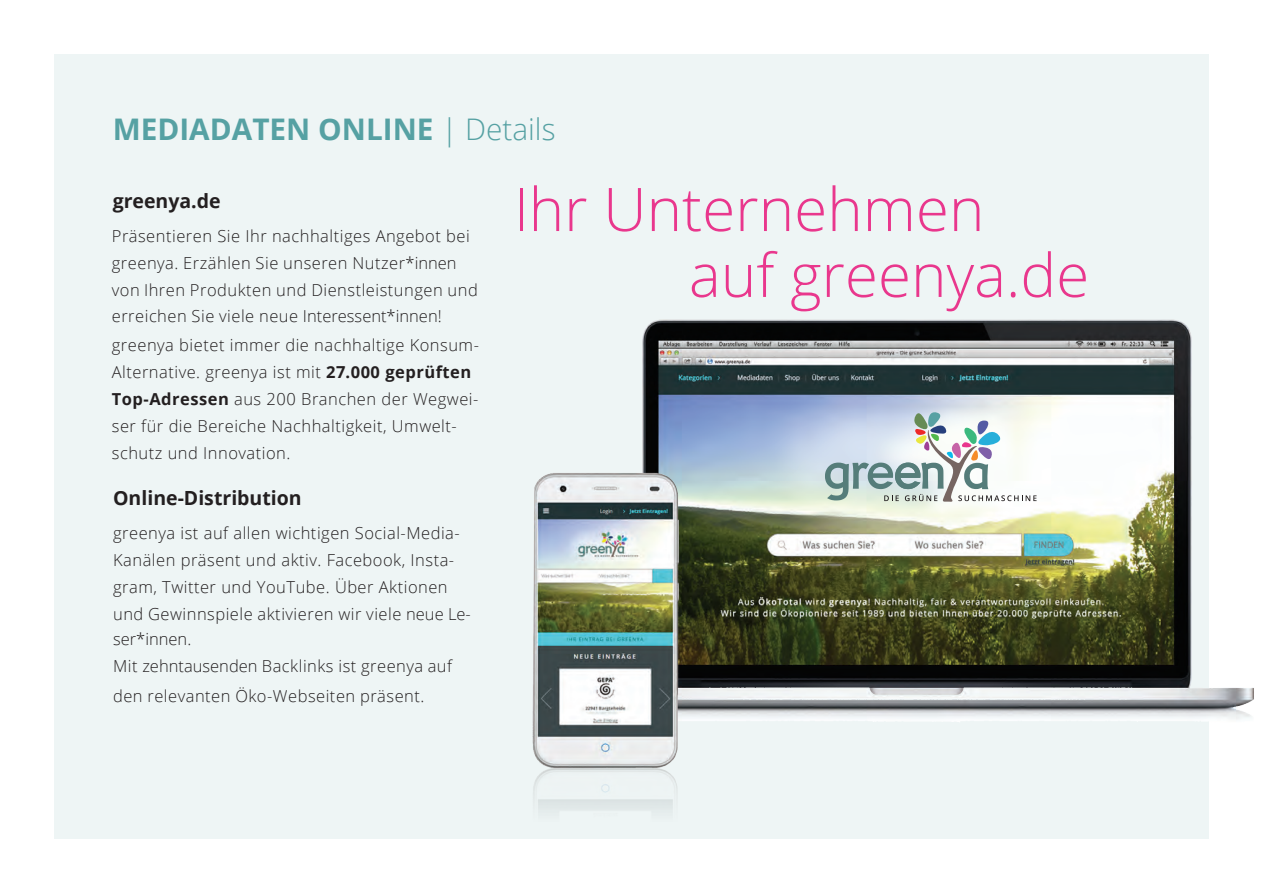
<style>
.page{position:relative;width:1263px;height:893px;background:#fff}
.page>*{position:absolute;margin:0;border:0;box-sizing:border-box;transform-origin:0 0}
.t1{font:300 60.15px "Open Sans";color:#e9378d}
.t2{font:700 29.7px "Open Sans";color:#56a1a3}
.t3{font:700 19.5px "Open Sans";color:#231f20}
.t4{font:300 16.5px/27px "Open Sans";letter-spacing:.03em;color:#231f20}
.s1{font-weight:300}
.s2{font-weight:700}
</style>
<div class="page">
<div style="left:54px;top:54px;width:1155px;height:785px;background:#eef5f5"></div>
<img style="left:642px;top:319px;width:612px;height:403px">
<svg style="left:825px;top:409px;width:211px;height:93px"></svg>
<img style="left:533px;top:770px;width:144px;height:40px">
<img style="left:532px;top:470px;width:151px;height:300px">
<p class="t2" style="left:113px;top:109px;width:444px">MEDIADATEN ONLINE <span class="s1">| Details</span></p>
<p class="t3" style="left:113px;top:187px;width:110px">greenya.de</p>
<p class="t4" style="left:112px;top:222px;width:368px">Präsentieren Sie Ihr nachhaltiges Angebot bei greenya. Erzählen Sie unseren Nutzer*innen von Ihren Produkten und Dienstleistungen und erreichen Sie viele neue Interessent*innen!</p>
<p class="t4" style="left:112px;top:331px;width:369px">greenya bietet immer die nachhaltige Konsum-Alternative. greenya ist mit <span class="s2">27.000 geprüften Top-Adressen</span> aus 200 Branchen der Wegwei&shy;ser für die Bereiche Nachhaltigkeit, Umwelt&shy;schutz und Innovation.</p>
<p class="t3" style="left:113px;top:484px;width:190px">Online-Distribution</p>
<p class="t4" style="left:113px;top:519px;width:359px">greenya ist auf allen wichtigen Social-Media-Kanälen präsent und aktiv. Facebook, Insta&shy;gram, Twitter und YouTube. Über Aktionen und Gewinnspiele aktivieren wir viele neue Le-</p>
<p class="t4" style="left:113px;top:625px;width:340px">ser*innen.<br>Mit zehntausenden Backlinks ist greenya auf</p>
<p class="t4" style="left:113px;top:682px;width:313px">den relevanten Öko-Webseiten präsent.</p>
<p class="t1" style="left:513px;top:168px;width:472px">Ihr Unternehmen</p>
<p class="t1" style="left:689px;top:234px;width:402px">auf greenya.de</p>
</div>
